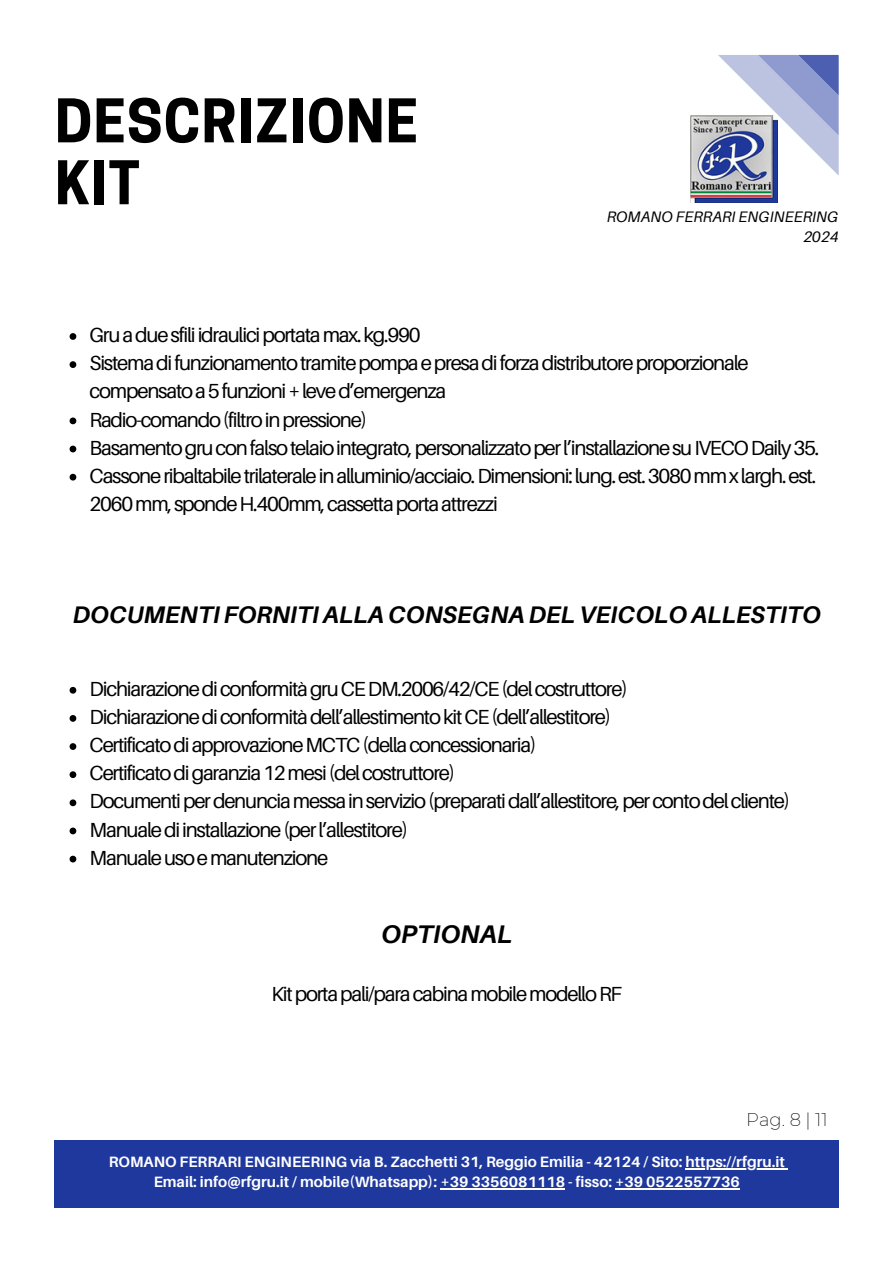
<style>
.page{position:relative;width:894px;height:1264px;background:#fff}
.page>*{position:absolute;margin:0;border:0;box-sizing:border-box;transform-origin:0 0}
.t1{font:700 56.4px/61.8px "Cooper Hewitt";letter-spacing:.02em;color:#000}
.t2{font:italic 700 25.5px "Aileron";color:#000}
.t3{font:italic 700 24px "Aileron";color:#000}
.t4{font:20.4px/28.2px "Aileron";letter-spacing:-.06em;color:#000}
.t5{font:200 18px "Montserrat";color:#000}
.t6{font:italic 15.15px/20.2px "Aileron";color:#000;text-align:right}
.t7{font:700 15px/20.2px "Aileron";color:#fff;text-align:center}
</style>
<div class="page">
<div style="left:55px;top:1140px;width:783px;height:67px;background:#1f389d"></div>
<hr style="left:685px;top:1168px;width:99px;height:1px;background:#fff">
<hr style="left:440px;top:1188px;width:125px;height:1px;background:#fff">
<hr style="left:615px;top:1188px;width:124px;height:1px;background:#fff">
<svg style="left:718px;top:55px;width:120px;height:120px"></svg>
<img style="left:690px;top:115px;width:87px;height:88px">
<svg style="left:70px;top:333px;width:6px;height:7px"></svg>
<svg style="left:70px;top:361px;width:6px;height:7px"></svg>
<svg style="left:70px;top:417px;width:6px;height:7px"></svg>
<svg style="left:70px;top:445px;width:6px;height:7px"></svg>
<svg style="left:70px;top:474px;width:6px;height:6px"></svg>
<svg style="left:70px;top:687px;width:6px;height:6px"></svg>
<svg style="left:70px;top:715px;width:6px;height:6px"></svg>
<svg style="left:70px;top:743px;width:6px;height:7px"></svg>
<svg style="left:70px;top:771px;width:6px;height:7px"></svg>
<svg style="left:70px;top:799px;width:6px;height:7px"></svg>
<svg style="left:70px;top:827px;width:6px;height:7px"></svg>
<svg style="left:70px;top:855px;width:6px;height:7px"></svg>
<h1 class="t1" style="left:55px;top:97px;width:364px">DESCRIZIONE<br>KIT</h1>
<p class="t6" style="left:606px;top:206px;width:233px">ROMANO FERRARI ENGINEERING<br>2024</p>
<p class="t4" style="left:90px;top:320px;width:730px">Gru a due sfili idraulici portata max. kg.990<br>Sistema di funzionamento tramite pompa e presa di forza distributore proporzionale compensato a 5 funzioni + leve d’emergenza<br>Radio-comando (filtro in pressione)<br>Basamento gru con falso telaio integrato, personalizzato per l’installazione su IVECO Daily 35.<br>Cassone ribaltabile trilaterale in alluminio/acciaio. Dimensioni: lung. est. 3080 mm x largh. est.<br>2060 mm, sponde H.400mm, cassetta porta attrezzi</p>
<p class="t3" style="left:73px;top:600px;width:749px">DOCUMENTI FORNITI ALLA CONSEGNA DEL VEICOLO ALLESTITO</p>
<p class="t4" style="left:90px;top:674px;width:702px">Dichiarazione di conformità gru CE DM.2006/42/CE (del costruttore)<br>Dichiarazione di conformità dell’allestimento kit CE (dell’allestitore)<br>Certificato di approvazione MCTC (della concessionaria)<br>Certificato di garanzia 12 mesi (del costruttore)<br>Documenti per denuncia messa in servizio (preparati dall’allestitore, per conto del cliente)<br>Manuale di installazione (per l’allestitore)<br>Manuale uso e manutenzione</p>
<p class="t2" style="left:381px;top:918px;width:132px">OPTIONAL</p>
<p class="t4" style="left:271px;top:979px;width:352px">Kit porta pali/para cabina mobile modello RF</p>
<p class="t5" style="left:746px;top:1108px;width:83px">Pag. 8 | 11</p>
<p class="t7" style="left:109px;top:1151px;width:677px">ROMANO FERRARI ENGINEERING via B. Zacchetti 31, Reggio Emilia - 42124 / Sito: https://rfgru.it<br>Email: info@rfgru.it / mobile(Whatsapp): +39 3356081118 - fisso: +39 0522557736</p>
</div>
